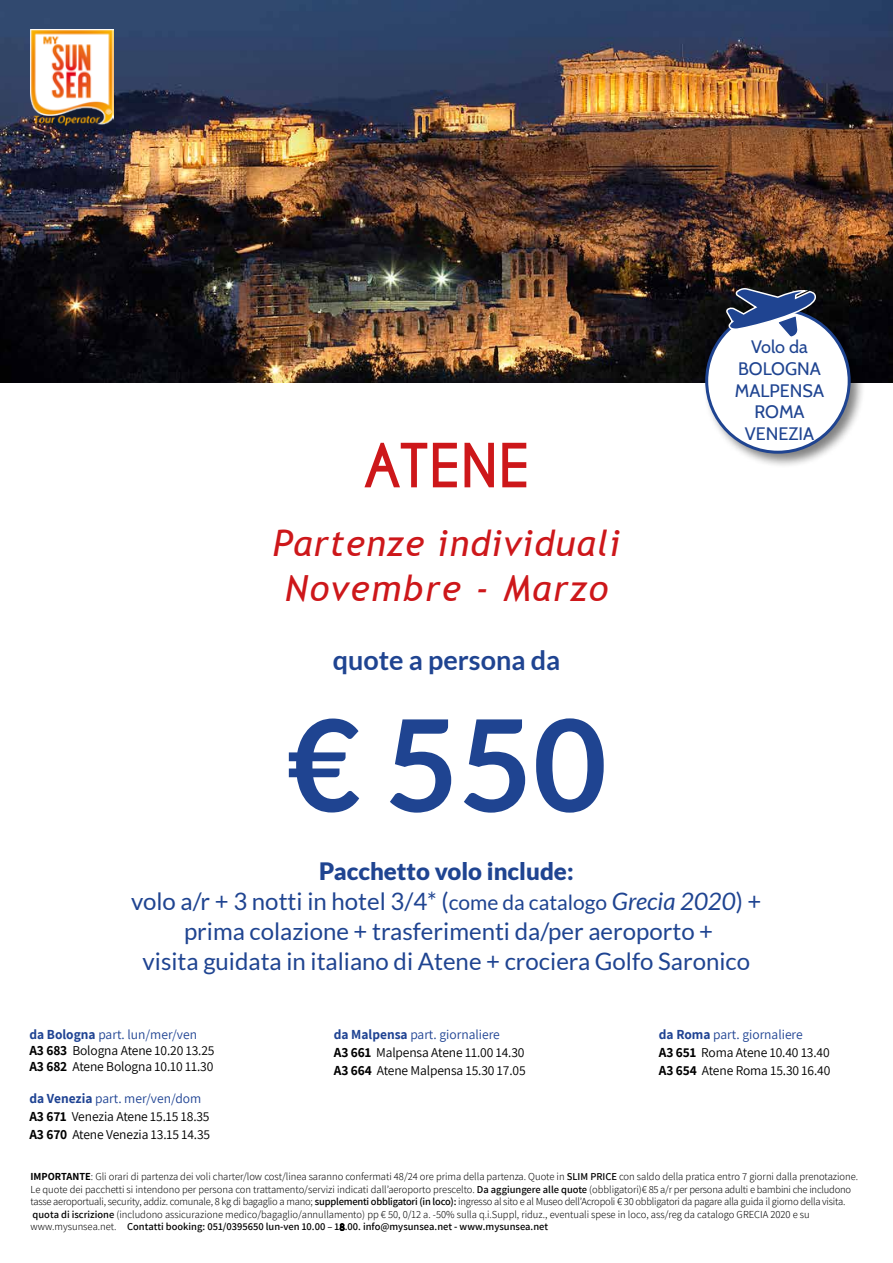
<style>
.page{position:relative;width:893px;height:1263px;background:#fff}
.page>*{position:absolute;margin:0;border:0;box-sizing:border-box;transform-origin:0 0}
.t1{font:700 127.5px "Lato";color:#1f4491}
.t2{font:700 57px "Caviar Dreams";color:#cd171a}
.t3{font:italic 36px/45px "Trebuchet MS";letter-spacing:.03em;color:#cd171a;text-align:center}
.t4{font:700 27px "Lato";color:#1f4491}
.t5{font:24px/30px "Lato";color:#1f4491;text-align:center}
.t6{font:18px/21.6px "Cabin";color:#1f4491;text-align:center}
.t7{font:13.5px/18px "Assistant";letter-spacing:-.01em;color:#000}
.t8{font:300 10.5px/12.6px "Assistant";color:#000}
.s1{font-weight:900}
.s2{font-size:21px}
.s3{font-style:italic}
.s4{font-weight:700;color:#1f4393}
.s5{color:#1f4393}
.s6{font-weight:700}
.s7{font-weight:600}
</style>
<div class="page">
<img style="left:0;top:0;width:893px;height:383px">
<img style="left:31px;top:30px;width:83px;height:95px">
<div style="left:702px;top:305px;width:164px;height:164px;background:#000;opacity:.5"></div>
<div style="left:707px;top:310px;width:142px;height:142px;background:#fff;border-radius:50%"></div>
<svg style="left:724px;top:287px;width:93px;height:50px"></svg>
<h2 class="t2" style="left:363px;top:431px;width:168px">ATENE</h2>
<h3 class="t3" style="left:273px;top:520px;width:349px">Partenze individuali<br>Novembre - Marzo</h3>
<h3 class="t4" style="left:333px;top:644px;width:229px">quote a persona da</h3>
<h1 class="t1" style="left:286px;top:692px;width:322px">€ 550</h1>
<h3 class="t6" style="left:735px;top:335px;width:91px">Volo da<br>BOLOGNA<br>MALPENSA<br>ROMA<br>VENEZIA</h3>
<h3 class="t5" style="left:131px;top:856px;width:632px"><span class="s1">Pacchetto volo include:<br></span>volo a/r + 3 notti in hotel 3/4* (<span class="s2">come da catalogo</span> <span class="s3">Grecia 2020</span>) + prima colazione + trasferimenti da/per aeroporto +<br>visita guidata in italiano di Atene + crociera Golfo Saronico</h3>
<p class="t7" style="left:29px;top:1026px;width:187px;line-height:16.2px"><span class="s4">da Bologna</span> <span class="s5">part. lun/mer/ven<br></span><span class="s6">A3 683</span> Bologna Atene 10.20 13.25<br><span class="s6">A3 682</span> Atene Bologna 10.10 11.30</p>
<p class="t7" style="left:334px;top:1025px;width:193px"><span class="s4">da Malpensa</span> <span class="s5">part. giornaliere<br></span><span class="s6">A3 661</span> Malpensa Atene 11.00 14.30<br><span class="s6">A3 664</span> Atene Malpensa 15.30 17.05</p>
<p class="t7" style="left:659px;top:1025px;width:173px"><span class="s4">da Roma</span> <span class="s5">part. giornaliere<br></span><span class="s6">A3 651</span> Roma Atene 10.40 13.40<br><span class="s6">A3 654</span> Atene Roma 15.30 16.40</p>
<p class="t7" style="left:29px;top:1089px;width:182px"><span class="s4">da Venezia</span> <span class="s5">part. mer/ven/dom<br></span><span class="s6">A3 671</span> Venezia Atene 15.15 18.35<br><span class="s6">A3 670</span> Atene Venezia 13.15 14.35</p>
<p class="t8" style="left:31px;top:1170px;width:829px"><span class="s6">IMPORTANTE</span>: Gli orari di partenza dei voli charter/low cost/linea saranno confermati 48/24 ore prima della partenza. Quote in <span class="s7">SLIM PRICE</span> con saldo della pratica entro 7 giorni dalla prenotazione.<br>Le quote dei pacchetti si intendono per persona con trattamento/servizi indicati dall’aeroporto prescelto. <span class="s7">Da aggiungere alle quote</span> (obbligatori)€ 85 a/r per persona adulti e bambini che includono tasse aeroportuali, security, addiz. comunale, 8 kg di bagaglio a mano; <span class="s7">supplementi obbligatori (in loco):</span> ingresso al sito e al Museo dell’Acropoli € 30 obbligatori da pagare alla guida il giorno della visita. <span class="s7">quota di iscrizione</span> (includono assicurazione medico/bagaglio/annullamento) pp € 50, 0/12 a. -50% sulla q.i.Suppl, riduz., eventuali spese in loco, ass/reg da catalogo GRECIA 2020 e su www.mysunsea.net. <span class="s7">Contatti booking: 051/0395650 lun-ven 10.00 – 18.00. info@mysunsea.net - www.mysunsea.net</span></p>
</div>
